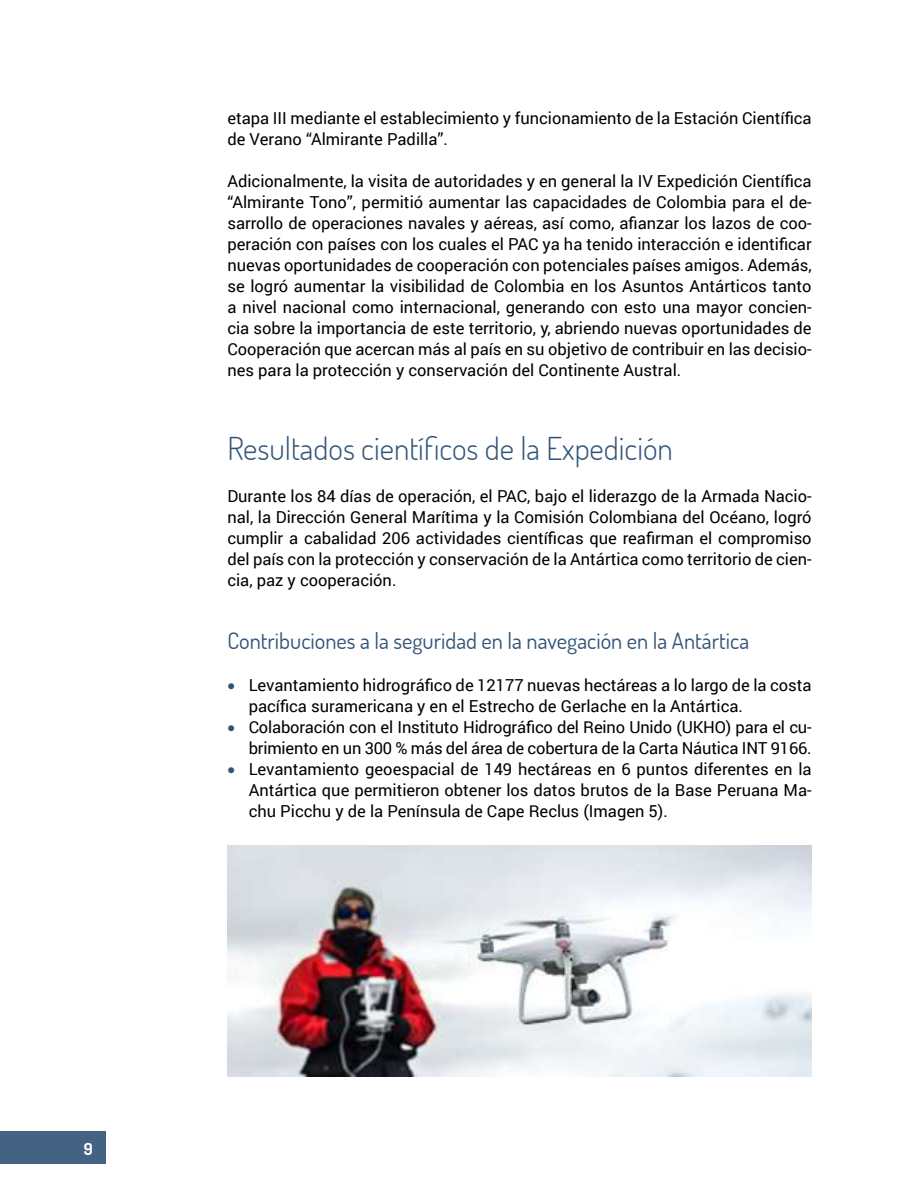
<style>
.page{position:relative;width:918px;height:1188px;background:#fff}
.page>*{position:absolute;margin:0;border:0;box-sizing:border-box;transform-origin:0 0}
.t1{font:300 31.5px "Dosis";color:#315378}
.t2{font:22.5px "Dosis";color:#315378}
.t3{font:16.5px/21px "Roboto";color:#000;text-align:justify}
.t4{font:700 16.5px "Dosis";color:#fff}
.s1{color:#315378}
</style>
<div class="page">
<div style="left:0;top:1132px;width:106px;height:32px;background:#436284"></div>
<img style="left:227px;top:845px;width:585px;height:231px">
<p class="t4" style="left:84px;top:1139px;width:11px">9</p>
<p class="t3" style="left:227px;top:107px;width:586px">etapa III mediante el establecimiento y funcionamiento de la Estación Científica de Verano “Almirante Padilla”.</p>
<p class="t3" style="left:227px;top:170px;width:586px">Adicionalmente, la visita de autoridades y en general la IV Expedición Científica “Almirante Tono”, permitió aumentar las capacidades de Colombia para el de&shy;sarrollo de operaciones navales y aéreas, así como, afianzar los lazos de coo&shy;peración con países con los cuales el PAC ya ha tenido interacción e identificar nuevas oportunidades de cooperación con potenciales países amigos. Además, se logró aumentar la visibilidad de Colombia en los Asuntos Antárticos tanto a nivel nacional como internacional, generando con esto una mayor concien&shy;cia sobre la importancia de este territorio, y, abriendo nuevas oportunidades de Cooperación que acercan más al país en su objetivo de contribuir en las decisio&shy;nes para la protección y conservación del Continente Austral.</p>
<h1 class="t1" style="left:227px;top:427px;width:447px">Resultados científicos de la Expedición</h1>
<p class="t3" style="left:227px;top:485px;width:586px">Durante los 84 días de operación, el PAC, bajo el liderazgo de la Armada Nacio&shy;nal, la Dirección General Marítima y la Comisión Colombiana del Océano, logró cumplir a cabalidad 206 actividades científicas que reafirman el compromiso del país con la protección y conservación de la Antártica como territorio de cien&shy;cia, paz y cooperación.</p>
<h2 class="t2" style="left:227px;top:626px;width:523px">Contribuciones a la seguridad en la navegación en la Antártica</h2>
<p class="t3" style="left:249px;top:674px;width:565px;text-indent:-21px"><span class="s1">•</span> Levantamiento hidrográfico de 12177 nuevas hectáreas a lo largo de la costa pacífica suramericana y en el Estrecho de Gerlache en la Antártica.</p>
<p class="t3" style="left:227px;top:716px;width:586px;text-align:right"><span class="s1">•</span> Colaboración con el Instituto Hidrográfico del Reino Unido (UKHO) para el cu&shy;brimiento en un 300 % más del área de cobertura de la Carta Náutica INT 9166.</p>
<p class="t3" style="left:249px;top:758px;width:565px;text-indent:-21px"><span class="s1">•</span> Levantamiento geoespacial de 149 hectáreas en 6 puntos diferentes en la Antártica que permitieron obtener los datos brutos de la Base Peruana Ma&shy;chu Picchu y de la Península de Cape Reclus (Imagen 5).</p>
</div>
